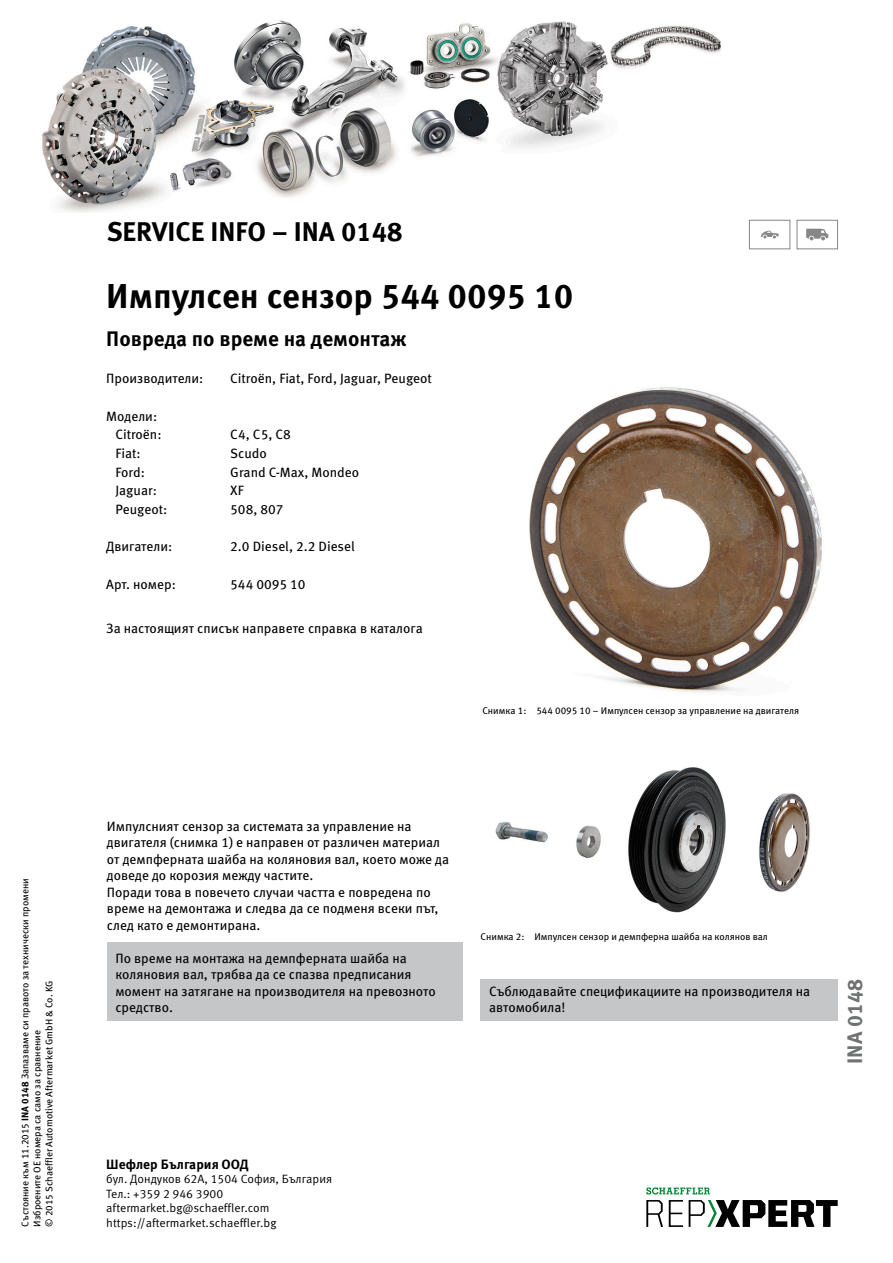
<style>
.page{position:relative;width:893px;height:1263px;background:#fff}
.page>*{position:absolute;margin:0;border:0;box-sizing:border-box;transform-origin:0 0}
.t1{font:700 34.5px "Meta Pro";color:#000}
.t2{font:700 27px "Meta Pro";color:#000}
.t3{font:700 21px "Meta Pro";color:#000}
.t4{font:700 21px "Meta Pro";color:#6f7172}
.t5{font:13.5px/16.5px "Meta Pro";color:#000}
.t6{font:700 13.5px "Meta Pro";color:#000}
.t7{font:12px/14.4px "Meta Pro Norm";color:#000}
.t8{font:9.75px/12px "Meta Pro";color:#000}
.s1{font-weight:700}
</style>
<div class="page">
<div style="left:107px;top:942px;width:355px;height:79px;background:#c5c6c7"></div>
<img style="left:529px;top:387px;width:293px;height:306px">
<img style="left:495px;top:767px;width:315px;height:146px">
<div style="left:480px;top:980px;width:358px;height:41px;background:#c5c6c7"></div>
<div style="left:749px;top:220px;width:41px;height:29px;border:1px solid #868789"></div>
<svg style="left:761px;top:231px;width:18px;height:7px"></svg>
<div style="left:797px;top:220px;width:41px;height:29px;border:1px solid #868789"></div>
<svg style="left:806px;top:229px;width:22px;height:11px"></svg>
<img style="left:42px;top:20px;width:679px;height:193px">
<svg style="left:646px;top:1200px;width:17px;height:27px"></svg>
<svg style="left:669px;top:1200px;width:14px;height:27px"></svg>
<svg style="left:689px;top:1200px;width:149px;height:27px"></svg>
<svg style="left:646px;top:1187px;width:64px;height:7px"></svg>
<p class="t8" style="left:19px;top:1227px;width:350px;rotate:-90deg">Състояние към 11.2015 <span class="s1">INA 0148</span> Запазваме си правото за технически промени<br>Изброените ОЕ номера са само за сравнение<br>© 2015 Schaeffler Automotive Aftermarket GmbH &amp; Co. KG</p>
<h2 class="t2" style="left:107px;top:210px;width:297px">SERVICE INFO – INA 0148</h2>
<h1 class="t1" style="left:106px;top:269px;width:468px">Импулсен сензор 544 0095 10</h1>
<h3 class="t3" style="left:106px;top:323px;width:302px">Повреда по време на демонтаж</h3>
<p class="t5" style="left:106px;top:369px;width:99px">Производители:</p>
<p class="t5" style="left:230px;top:369px;width:203px">Citroën, Fiat, Ford, Jaguar, Peugeot</p>
<p class="t5" style="left:115px;top:406px;width:48px;line-height:18.8px;text-indent:-9px">Модели:<br>Citroën:</p>
<p class="t5" style="left:230px;top:425px;width:62px">C4, C5, C8</p>
<p class="t5" style="left:115px;top:444px;width:27px">Fiat:</p>
<p class="t5" style="left:230px;top:444px;width:38px">Scudo</p>
<p class="t5" style="left:115px;top:463px;width:31px">Ford:</p>
<p class="t5" style="left:230px;top:463px;width:130px">Grand C-Max, Mondeo</p>
<p class="t5" style="left:115px;top:481px;width:43px">Jaguar:</p>
<p class="t5" style="left:230px;top:481px;width:15px">XF</p>
<p class="t5" style="left:115px;top:500px;width:53px">Peugeot:</p>
<p class="t5" style="left:230px;top:500px;width:55px">508, 807</p>
<p class="t5" style="left:106px;top:538px;width:67px">Двигатели:</p>
<p class="t5" style="left:230px;top:538px;width:126px">2.0 Diesel, 2.2 Diesel</p>
<p class="t5" style="left:106px;top:575px;width:71px">Арт. номер:</p>
<p class="t5" style="left:230px;top:575px;width:77px">544 0095 10</p>
<p class="t5" style="left:106px;top:619px;width:318px">За настоящият списък направете справка в каталога</p>
<p class="t8" style="left:482px;top:703px;width:318px">Снимка 1: 544 0095 10 – Импулсен сензор за управление на двигателя</p>
<p class="t5" style="left:107px;top:817px;width:344px">Импулсният сензор за системата за управление на двигателя (снимка 1) е направен от различен материал от демпферната шайба на коляновия вал, което може да доведе до корозия между частите.<br>Поради това в повечето случаи частта е повредена по време на демонтажа и следва да се подменя всеки път, след като е демонтирана.</p>
<p class="t5" style="left:115px;top:949px;width:322px">По време на монтажа на демпферната шайба на коляновия вал, трябва да се спазва предписания момент на затягане на производителя на превозното средство.</p>
<p class="t8" style="left:480px;top:930px;width:289px">Снимка 2: Импулсен сензор и демпферна шайба на колянов вал</p>
<p class="t5" style="left:489px;top:982px;width:323px">Съблюдавайте спецификациите на производителя на автомобила!</p>
<h3 class="t4" style="left:838px;top:1064px;width:86px;rotate:-90deg">INA 0148</h3>
<p class="t6" style="left:106px;top:1154px;width:144px">Шефлер България ООД</p>
<p class="t7" style="left:106px;top:1171px;width:227px">бул. Дондуков 62А, 1504 София, България Тел.: +359 2 946 3900 aftermarket.bg@schaeffler.com https://aftermarket.schaeffler.bg</p>
</div>
